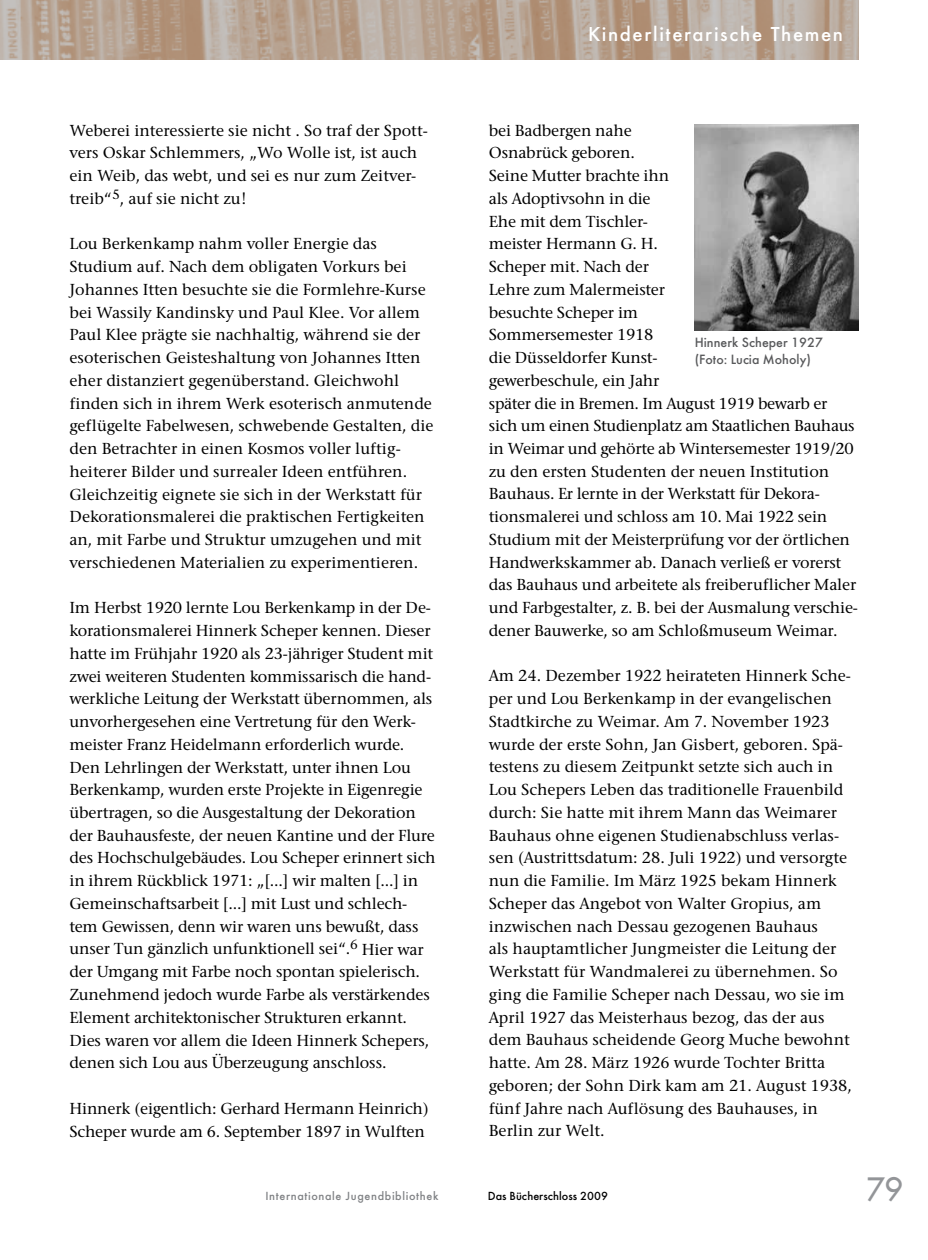
<style>
.page{position:relative;width:928px;height:1260px;background:#fff}
.page>*{position:absolute;margin:0;border:0;box-sizing:border-box;transform-origin:0 0}
.t1{font:31.5px "Futura LT";color:#939598}
.t2{font:500 21px "Futura";letter-spacing:.075em;color:#fff}
.t3{font:500 16.62px/22.8px "Stone Serif EF";letter-spacing:-.01em;color:#000}
.t4{font:500 14px/16.8px "Futura";color:#58595b}
.t5{font:500 12.25px "Futura";letter-spacing:.05em;color:#808285}
.t6{font:500 12.25px "Futura";color:#000}
</style>
<div class="page">
<svg style="left:0;top:0;width:858px;height:60px;background:#b7a494"></svg>
<img style="left:694px;top:124px;width:164px;height:207px">
<p class="t2" style="left:588px;top:21px;width:257px">Kinderliterarische Themen</p>
<p class="t3" style="left:69px;top:119px;width:360px">Weberei interessierte sie nicht . So traf der Spott&shy;vers Oskar Schlemmers, „Wo Wolle ist, ist auch ein Weib, das webt, und sei es nur zum Zeitver&shy;treib“<sup>5</sup>, auf sie nicht zu!</p>
<p class="t3" style="left:69px;top:233px;width:365px">Lou Berkenkamp nahm voller Energie das Studium auf. Nach dem obligaten Vorkurs bei Johannes Itten besuchte sie die Formlehre-Kurse bei Wassily Kandinsky und Paul Klee. Vor allem Paul Klee prägte sie nachhaltig, während sie der esoterischen Geisteshaltung von Johannes Itten eher distanziert gegenüberstand. Gleichwohl finden sich in ihrem Werk esoterisch anmutende geflügelte Fabelwesen, schwebende Gestalten, die den Betrachter in einen Kosmos voller luftig&shy;heiterer Bilder und surrealer Ideen entführen.<br>Gleichzeitig eignete sie sich in der Werkstatt für Dekorationsmalerei die praktischen Fertigkeiten an, mit Farbe und Struktur umzugehen und mit verschiedenen Materialien zu experimentieren.</p>
<p class="t3" style="left:69px;top:596px;width:368px">Im Herbst 1920 lernte Lou Berkenkamp in der De&shy;korationsmalerei Hinnerk Scheper kennen. Dieser hatte im Frühjahr 1920 als 23-jähriger Student mit zwei weiteren Studenten kommissarisch die hand&shy;werkliche Leitung der Werkstatt übernommen, als unvorhergesehen eine Vertretung für den Werk&shy;meister Franz Heidelmann erforderlich wurde.<br>Den Lehrlingen der Werkstatt, unter ihnen Lou Berkenkamp, wurden erste Projekte in Eigenregie übertragen, so die Ausgestaltung der Dekoration der Bauhausfeste, der neuen Kantine und der Flure des Hochschulgebäudes. Lou Scheper erinnert sich in ihrem Rückblick 1971: „[...] wir malten [...] in Gemeinschaftsarbeit [...] mit Lust und schlech&shy;tem Gewissen, denn wir waren uns bewußt, dass unser Tun gänzlich unfunktionell sei“.<sup>6</sup> Hier war der Umgang mit Farbe noch spontan spielerisch.<br>Zunehmend jedoch wurde Farbe als verstärkendes Element architektonischer Strukturen erkannt.<br>Dies waren vor allem die Ideen Hinnerk Schepers, denen sich Lou aus Überzeugung anschloss.</p>
<p class="t3" style="left:69px;top:1097px;width:361px">Hinnerk (eigentlich: Gerhard Hermann Heinrich)<br>Scheper wurde am 6. September 1897 in Wulften</p>
<p class="t3" style="left:489px;top:119px;width:371px">bei Badbergen nahe<br>Osnabrück geboren.<br>Seine Mutter brachte ihn<br>als Adoptivsohn in die<br>Ehe mit dem Tischler-<br>meister Hermann G. H.<br>Scheper mit. Nach der<br>Lehre zum Malermeister<br>besuchte Scheper im<br>Sommersemester 1918<br>die Düsseldorfer Kunst-<br>gewerbeschule, ein Jahr<br>später die in Bremen. Im August 1919 bewarb er sich um einen Studienplatz am Staatlichen Bauhaus in Weimar und gehörte ab Wintersemester 1919/20 zu den ersten Studenten der neuen Institution Bauhaus. Er lernte in der Werkstatt für Dekora&shy;tionsmalerei und schloss am 10. Mai 1922 sein Studium mit der Meisterprüfung vor der örtlichen Handwerkskammer ab. Danach verließ er vorerst das Bauhaus und arbeitete als freiberuflicher Maler und Farbgestalter, z. B. bei der Ausmalung verschie&shy;dener Bauwerke, so am Schloßmuseum Weimar.</p>
<p class="t3" style="left:489px;top:665px;width:365px">Am 24. Dezember 1922 heirateten Hinnerk Sche&shy;per und Lou Berkenkamp in der evangelischen Stadtkirche zu Weimar. Am 7. November 1923 wurde der erste Sohn, Jan Gisbert, geboren. Spä&shy;testens zu diesem Zeitpunkt setzte sich auch in Lou Schepers Leben das traditionelle Frauenbild durch: Sie hatte mit ihrem Mann das Weimarer Bauhaus ohne eigenen Studienabschluss verlas&shy;sen (Austrittsdatum: 28. Juli 1922) und versorgte nun die Familie. Im März 1925 bekam Hinnerk Scheper das Angebot von Walter Gropius, am inzwischen nach Dessau gezogenen Bauhaus<br>als hauptamtlicher Jungmeister die Leitung der Werkstatt für Wandmalerei zu übernehmen. So ging die Familie Scheper nach Dessau, wo sie im April 1927 das Meisterhaus bezog, das der aus dem Bauhaus scheidende Georg Muche bewohnt hatte. Am 28. März 1926 wurde Tochter Britta geboren; der Sohn Dirk kam am 21. August 1938, fünf Jahre nach Auflösung des Bauhauses, in Berlin zur Welt.</p>
<p class="t4" style="left:694px;top:334px;width:130px">Hinnerk Scheper 1927 (Foto: Lucia Moholy)</p>
<p class="t5" style="left:265px;top:1188px;width:174px">Internationale Jugendbibliothek</p>
<p class="t6" style="left:488px;top:1188px;width:122px">Das Bücherschloss 2009</p>
<h1 class="t1" style="left:866px;top:1168px;width:38px">79</h1>
</div>
